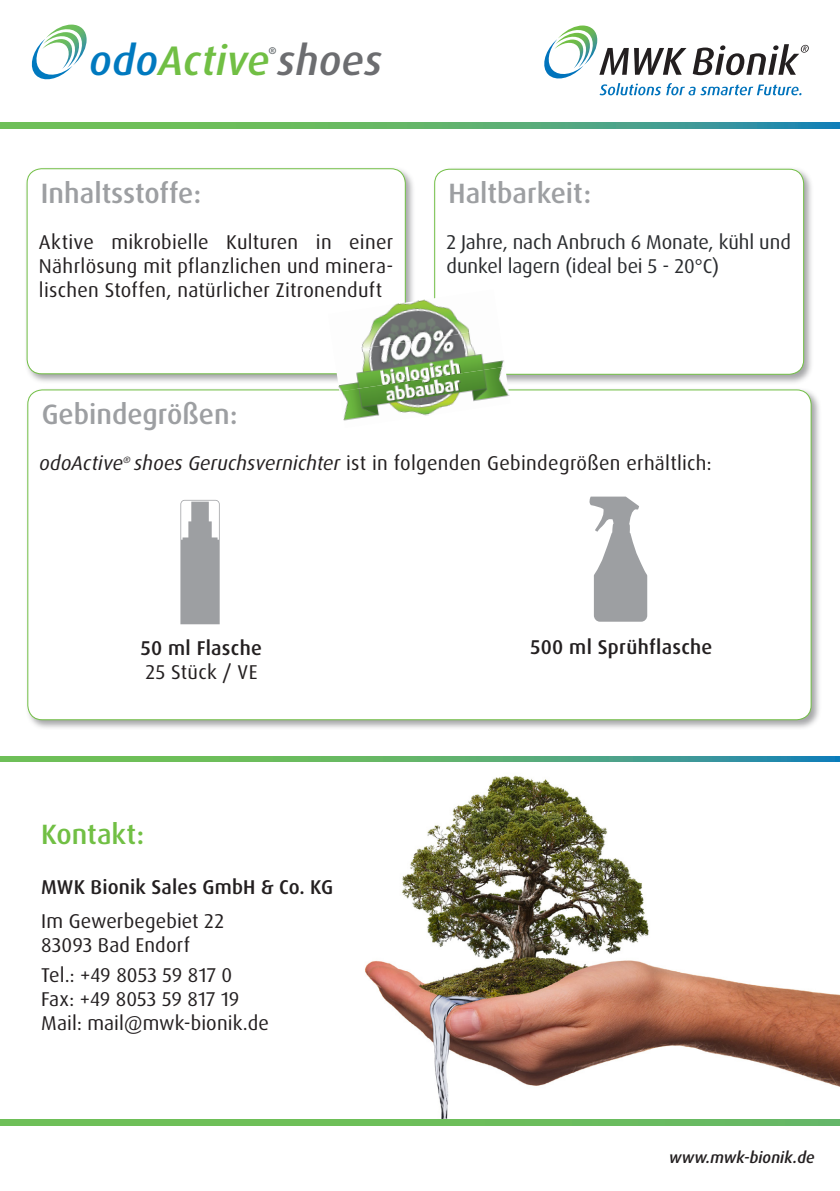
<style>
.page{position:relative;width:840px;height:1191px;background:#fff}
.page>*{position:absolute;margin:0;border:0;box-sizing:border-box;transform-origin:0 0}
.t1{font:italic 500 41.4px "Dax Pro";letter-spacing:.005em;color:#71bf44}
.t2{font:500 28px "Dax Pro";color:#9d9fa2}
.t3{font:500 28px "Dax Pro";color:#71bf44}
.t4{font:20px/24px "Dax Pro";letter-spacing:.01em;color:#231f20;text-align:justify}
.t5{font:20px/24px "Dax Pro";letter-spacing:-.005em;color:#2a2c2f}
.t6{font:500 20px "Dax Pro";letter-spacing:.015em;color:#231f20}
.t7{font:italic 500 16px "Dax Pro";color:#231f20}
.t8{font:700 12.4px "Dax Pro";color:#63696c}
.s1{color:#0079bf}
.s2{color:#6c6d70}
.s3{font-style:italic}
</style>
<div class="page">
<svg style="left:544px;top:26px;width:264px;height:69px"></svg>
<svg style="left:31px;top:25px;width:56px;height:55px"></svg>
<img style="left:365px;top:775px;width:474px;height:344px">
<svg style="left:0;top:123px;width:839px;height:5px;background:#58ae74"></svg>
<svg style="left:0;top:756px;width:839px;height:6px;background:#57ad75"></svg>
<div style="left:0;top:1119px;width:839px;height:6px;background:#6dbe5a"></div>
<div style="left:431px;top:166px;width:382px;height:219px;background:#6c6d70;opacity:.61"></div>
<div style="left:434px;top:169px;width:369px;height:205px;background:#fff;border-radius:15px"></div>
<div style="left:434px;top:169px;width:369px;height:206px;border:1px solid #71bf44;border-radius:15px"></div>
<div style="left:25px;top:387px;width:796px;height:343px;background:#6c6d70;opacity:.61"></div>
<div style="left:28px;top:390px;width:782px;height:330px;background:#fff;border-radius:15px"></div>
<div style="left:24px;top:166px;width:391px;height:218px;background:#6c6d70;opacity:.61"></div>
<div style="left:27px;top:169px;width:378px;height:205px;background:#fff;border-radius:15px"></div>
<div style="left:27px;top:168px;width:378px;height:206px;border:1px solid #71bf44;border-radius:15px"></div>
<img style="left:371px;top:289px;width:97px;height:39px">
<img style="left:333px;top:328px;width:171px;height:63px">
<img style="left:339px;top:367px;width:171px;height:54px">
<svg style="left:180px;top:500px;width:39px;height:124px;background:#abadaf"></svg>
<svg style="left:589px;top:496px;width:58px;height:125px"></svg>
<p class="t1" style="left:90px;top:34px;width:294px"><span class="s1">odo</span>Active <span class="s2">shoes</span></p>
<p class="t8" style="left:268px;top:42px;width:10px">®</p>
<p class="t2" style="left:41px;top:175px;width:162px">Inhaltsstoffe:</p>
<p class="t4" style="left:39px;top:230px;width:355px">Aktive mikrobielle Kulturen in einer Nährlösung mit pflanzlichen und minera&shy;lischen Stoffen, natürlicher Zitronenduft</p>
<p class="t2" style="left:448px;top:175px;width:144px">Haltbarkeit:</p>
<p class="t5" style="left:446px;top:230px;width:345px">2 Jahre, nach Anbruch 6 Monate, kühl und dunkel lagern (ideal bei 5 - 20°C)</p>
<p class="t2" style="left:42px;top:396px;width:197px">Gebindegrößen:</p>
<p class="t4" style="left:40px;top:451px;width:673px"><span class="s3">odoActive</span><sup>®</sup> <span class="s3">shoes Geruchsvernichter</span> ist in folgenden Gebindegrößen erhältlich:</p>
<p class="t6" style="left:141px;top:635px;width:122px">50 ml Flasche</p>
<p class="t4" style="left:145px;top:660px;width:113px">25 Stück / VE</p>
<p class="t3" style="left:41px;top:816px;width:104px">Kontakt:</p>
<p class="t6" style="left:41px;top:874px;width:293px">MWK Bionik Sales GmbH &amp; Co. KG</p>
<p class="t4" style="left:41px;top:909px;width:184px">Im Gewerbegebiet 22</p>
<p class="t4" style="left:41px;top:933px;width:150px">83093 Bad Endorf</p>
<p class="t4" style="left:41px;top:963px;width:192px">Tel.: +49 8053 59 817 0</p>
<p class="t4" style="left:41px;top:987px;width:199px">Fax: +49 8053 59 817 19</p>
<p class="t4" style="left:41px;top:1011px;width:229px">Mail: mail@mwk-bionik.de</p>
<p class="t6" style="left:530px;top:634px;width:183px">500 ml Sprühflasche</p>
<p class="t7" style="left:668px;top:1146px;width:147px">www.mwk-bionik.de</p>
</div>
